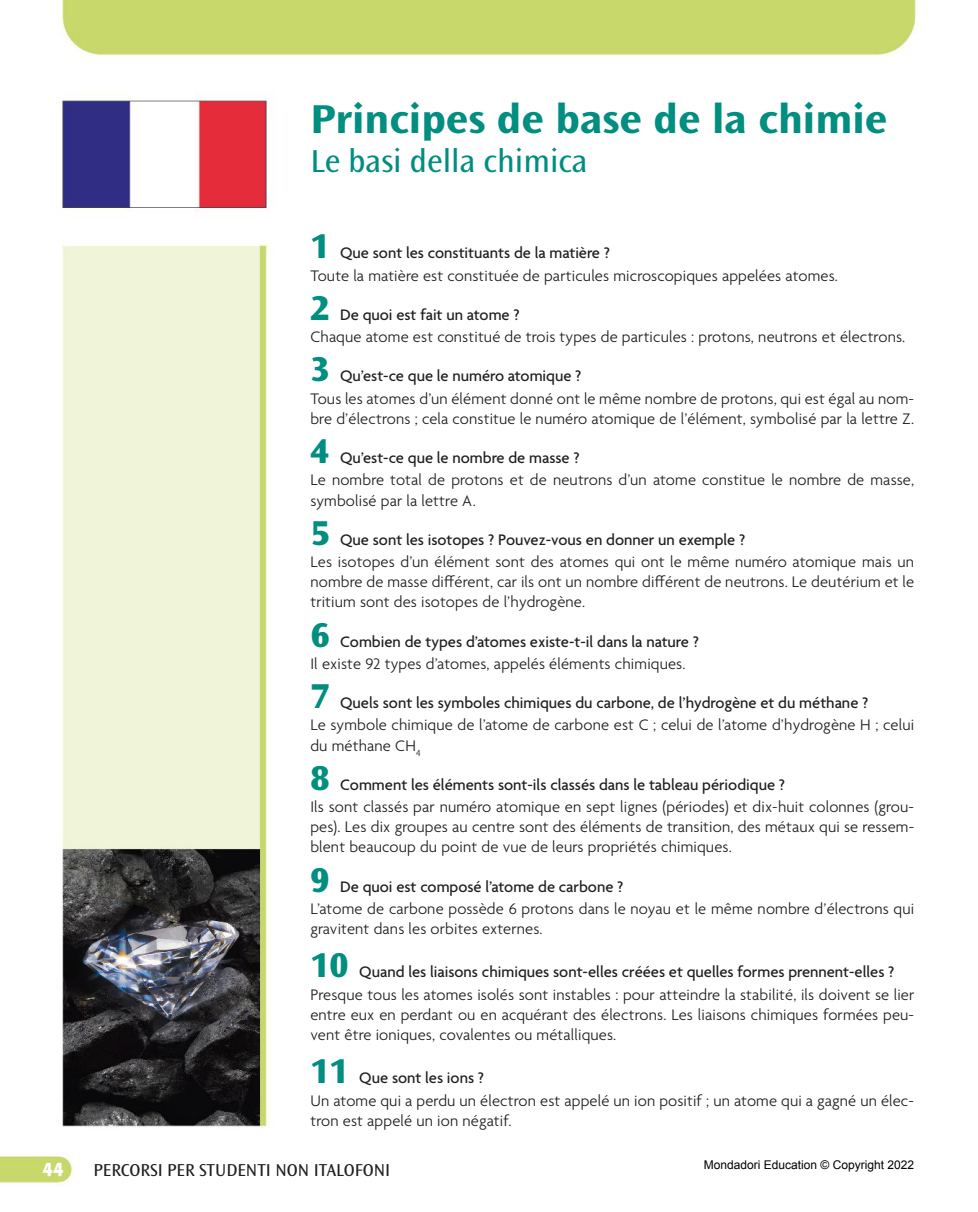
<style>
.page{position:relative;width:978px;height:1212px;background:#fff}
.page>*{position:absolute;margin:0;border:0;box-sizing:border-box;transform-origin:0 0}
.t1{font:700 semi-expanded 42px "Ocean Sans Std";color:#008e80}
.t2{font:33px "Ocean Sans Std";color:#008e80}
.t3{font:700 19.2px "ITC Kabel Std";color:#fff}
.t4{font:18px "Ocean Sans Std";color:#20201e}
.t5{font:300 16.5px/22.2px "Agenda";letter-spacing:.01em;color:#20201e}
.t6{font:12px "Arial";color:#000}
.s1{font-family:"Ocean Sans Std";font-weight:800;font-size:36px;color:#008e80}
.s2{font-weight:500}
</style>
<div class="page">
<img style="left:0;top:0;width:920px;height:1184px">
<h1 class="t1" style="left:310px;top:101px;width:578px">Principes de base de la chimie</h1>
<h2 class="t2" style="left:310px;top:148px;width:279px">Le basi della chimica</h2>
<p class="t5" style="left:310px;top:243px;width:529px"><span class="s1">1</span> <span class="s2">Que sont les constituants de la matière ?<br></span>Toute la matière est constituée de particules microscopiques appelées atomes.</p>
<p class="t5" style="left:310px;top:305px;width:596px"><span class="s1">2</span> <span class="s2">De quoi est fait un atome ?<br></span>Chaque atome est constitué de trois types de particules : protons, neutrons et électrons.</p>
<p class="t5" style="left:310px;top:366px;width:605px"><span class="s1">3</span> <span class="s2">Qu’est-ce que le numéro atomique ?<br></span>Tous les atomes d’un élément donné ont le même nombre de protons, qui est égal au nom-</p>
<p class="t5" style="left:310px;top:409px;width:605px">bre d’électrons ; cela constitue le numéro atomique de l’élément, symbolisé par la lettre Z.</p>
<p class="t5" style="left:310px;top:448px;width:605px"><span class="s1">4</span> <span class="s2">Qu’est-ce que le nombre de masse ?<br></span>Le nombre total de protons et de neutrons d’un atome constitue le nombre de masse,</p>
<p class="t5" style="left:310px;top:490px;width:167px">symbolisé par la lettre A.</p>
<p class="t5" style="left:310px;top:530px;width:605px"><span class="s1">5</span> <span class="s2">Que sont les isotopes ? Pouvez-vous en donner un exemple ?<br></span>Les isotopes d’un élément sont des atomes qui ont le même numéro atomique mais un</p>
<p class="t5" style="left:310px;top:573px;width:605px;line-height:20.1px">nombre de masse différent, car ils ont un nombre différent de neutrons. Le deutérium et le tritium sont des isotopes de l’hydrogène.</p>
<p class="t5" style="left:310px;top:631px;width:390px"><span class="s1">6</span> <span class="s2">Combien de types d’atomes existe-t-il dans la nature ?<br></span>Il existe 92 types d’atomes, appelés éléments chimiques.</p>
<p class="t5" style="left:310px;top:693px;width:605px"><span class="s1">7</span> <span class="s2">Quels sont les symboles chimiques du carbone, de l’hydrogène et du méthane ?<br></span>Le symbole chimique de l’atome de carbone est C ; celui de l’atome d’hydrogène H ; celui</p>
<p class="t5" style="left:310px;top:735px;width:112px">du méthane CH<sub>4</sub></p>
<p class="t5" style="left:310px;top:775px;width:605px"><span class="s1">8</span> <span class="s2">Comment les éléments sont-ils classés dans le tableau périodique ?<br></span>Ils sont classés par numéro atomique en sept lignes (périodes) et dix-huit colonnes (grou-</p>
<p class="t5" style="left:310px;top:818px;width:605px;line-height:20.1px">pes). Les dix groupes au centre sont des éléments de transition, des métaux qui se ressem&shy;blent beaucoup du point de vue de leurs propriétés chimiques.</p>
<p class="t5" style="left:310px;top:876px;width:605px"><span class="s1">9</span> <span class="s2">De quoi est composé l’atome de carbone ?<br></span>L’atome de carbone possède 6 protons dans le noyau et le même nombre d’électrons qui</p>
<p class="t5" style="left:310px;top:919px;width:234px">gravitent dans les orbites externes.</p>
<p class="t5" style="left:310px;top:962px;width:605px"><span class="s1">10</span> <span class="s2">Quand les liaisons chimiques sont-elles créées et quelles formes prennent-elles ?<br></span>Presque tous les atomes isolés sont instables : pour atteindre la stabilité, ils doivent se lier</p>
<p class="t5" style="left:310px;top:1006px;width:605px;line-height:20.1px">entre eux en perdant ou en acquérant des électrons. Les liaisons chimiques formées peu&shy;vent être ioniques, covalentes ou métalliques.</p>
<p class="t5" style="left:310px;top:1068px;width:605px"><span class="s1">11</span> <span class="s2">Que sont les ions ?<br></span>Un atome qui a perdu un électron est appelé un ion positif ; un atome qui a gagné un élec-</p>
<p class="t5" style="left:310px;top:1111px;width:203px">tron est appelé un ion négatif.</p>
<p class="t3" style="left:43px;top:1158px;width:23px">44</p>
<p class="t4" style="left:94px;top:1162px;width:298px">PERCORSI PER STUDENTI NON ITALOFONI</p>
<p class="t6" style="left:704px;top:1156px;width:212px">Mondadori Education © Copyright 2022</p>
</div>
